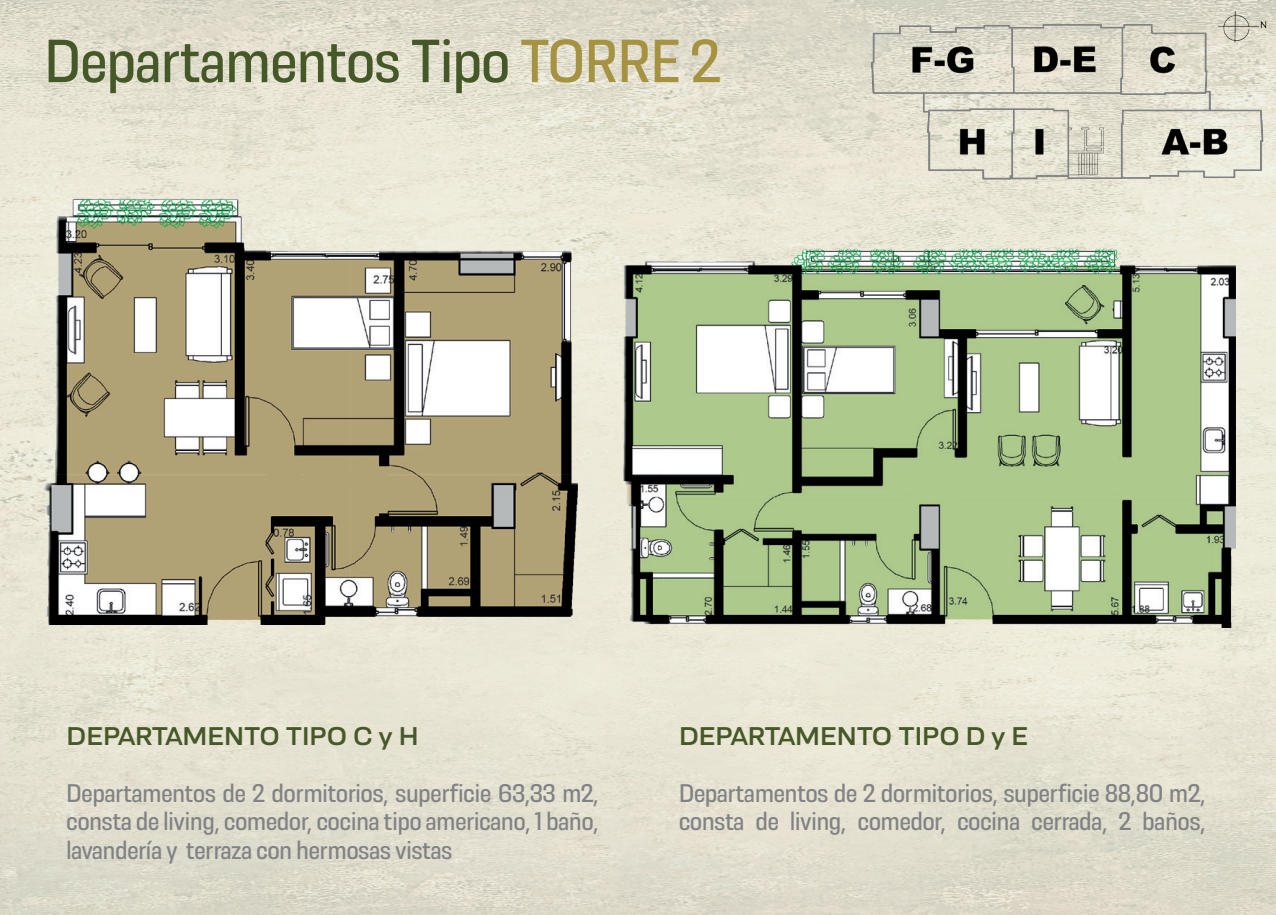
<style>
.page{position:relative;width:1276px;height:915px;background:#fff}
.page>*{position:absolute;margin:0;border:0;box-sizing:border-box;transform-origin:0 0}
.t1{font:64.35px "Resolve Sans Nrw";color:#455827}
.t2{font:27px/28.3px "Resolve Sans Nrw";color:#808285;text-align:justify}
.t3{font:27px "Resolve Sans";color:#455827}
.s1{color:#a59341}
</style>
<div class="page">
<img style="left:1px;top:0;width:1275px;height:914px">
<img style="left:44px;top:197px;width:533px;height:427px">
<img style="left:623px;top:246px;width:612px;height:381px">
<img style="left:858px;top:0;width:418px;height:205px">
<svg style="left:870px;top:23px;width:341px;height:157px;background:#d9d6c7"></svg>
<svg style="left:922px;top:26px;width:284px;height:70px;background:#c5c2b5"></svg>
<svg style="left:927px;top:107px;width:142px;height:72px;background:#cfccbf"></svg>
<svg style="left:1120px;top:109px;width:144px;height:70px;background:#cbc9bd"></svg>
<h1 class="t1" style="left:45px;top:26px;width:677px">Departamentos Tipo <span class="s1">TORRE 2</span></h1>
<p class="t3" style="left:66px;top:720px;width:353px">DEPARTAMENTO TIPO C y H</p>
<p class="t2" style="left:66px;top:778px;width:534px">Departamentos de 2 dormitorios, superficie 63,33 m2, consta de living, comedor, cocina tipo americano, 1 baño, lavandería y terraza con hermosas vistas</p>
<p class="t3" style="left:679px;top:720px;width:350px">DEPARTAMENTO TIPO D y E</p>
<p class="t2" style="left:679px;top:778px;width:528px">Departamentos de 2 dormitorios, superficie 88,80 m2, consta de living, comedor, cocina cerrada, 2 baños,</p>
</div>
